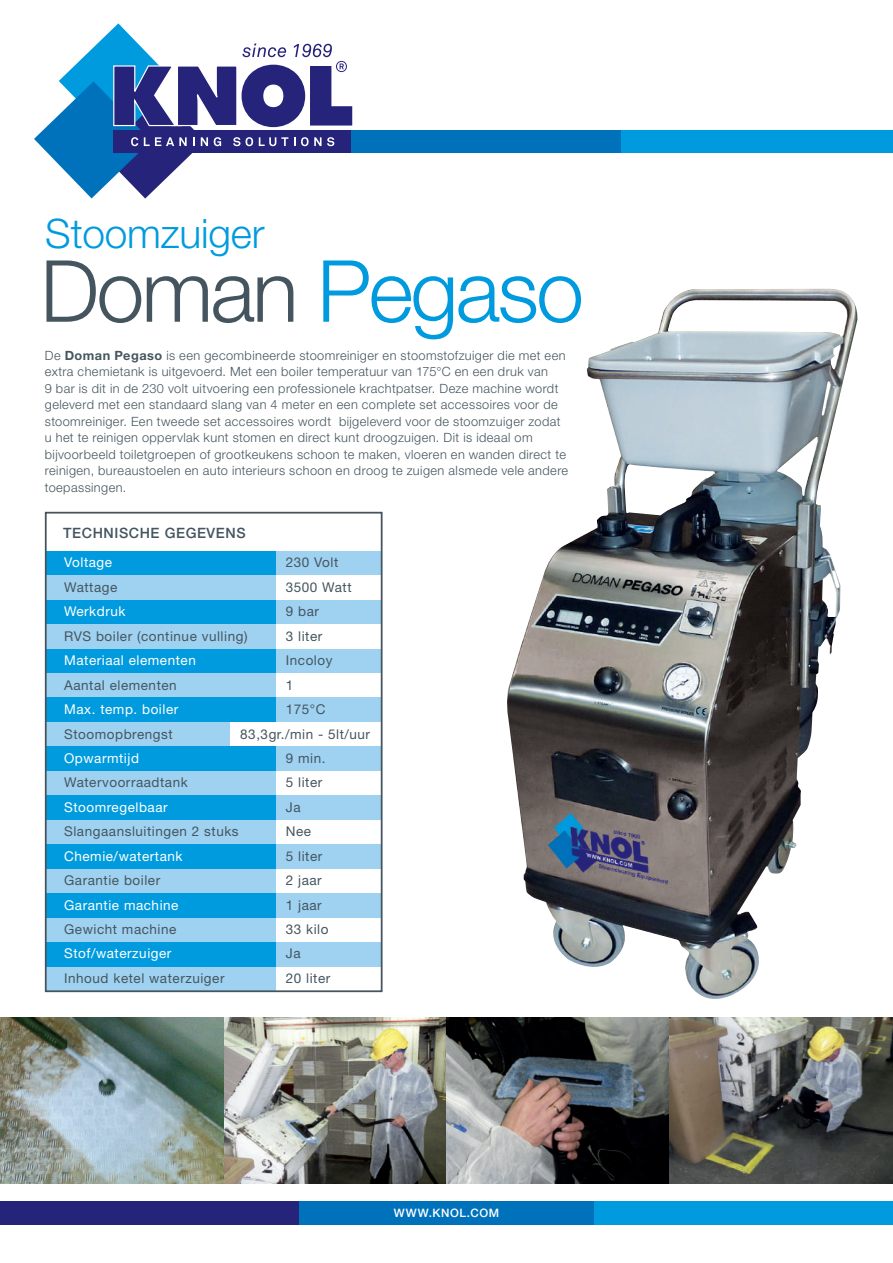
<style>
.page{position:relative;width:893px;height:1263px;background:#fff}
.page>*{position:absolute;margin:0;border:0;box-sizing:border-box;transform-origin:0 0}
.t1{font:300 85.8px "Helvetica Neue";letter-spacing:-.03em;color:#009bde}
.t2{font:300 40.65px "Helvetica Neue";letter-spacing:-.005em;color:#009bde}
.t3{font:500 14.25px "Helvetica Neue";letter-spacing:.04em;color:#45555f}
.t4{font:13.5px/24.5px "Helvetica Neue";letter-spacing:.04em;color:#45555f}
.t5{font:13.5px "Helvetica Neue";letter-spacing:.04em;color:#fff}
.t6{font:300 12.75px/16.5px "Helvetica Neue";letter-spacing:.035em;color:#45555f}
.t7{font:500 11.7px "Helvetica Neue";letter-spacing:.05em;color:#fff}
.s1{color:#45555f}
.s2{font-weight:700}
</style>
<div class="page">
<div style="left:297px;top:1201px;width:596px;height:24px;background:#0072bc"></div>
<div style="left:595px;top:1201px;width:298px;height:24px;background:#009bde"></div>
<div style="left:0;top:1201px;width:298px;height:24px;background:#26237b"></div>
<svg style="left:34px;top:23px;width:318px;height:176px"></svg>
<div style="left:352px;top:131px;width:541px;height:22px;background:#0072bc"></div>
<div style="left:621px;top:131px;width:272px;height:22px;background:#009bde"></div>
<img style="left:0;top:1017px;width:893px;height:166px">
<div style="left:275px;top:551px;width:106px;height:24px;background:#9fd2f1"></div>
<div style="left:275px;top:600px;width:106px;height:24px;background:#9fd2f1"></div>
<div style="left:275px;top:649px;width:106px;height:24px;background:#9fd2f1"></div>
<div style="left:275px;top:698px;width:106px;height:24px;background:#9fd2f1"></div>
<div style="left:178px;top:747px;width:203px;height:24px;background:#9fd2f1"></div>
<div style="left:275px;top:795px;width:106px;height:25px;background:#9fd2f1"></div>
<div style="left:275px;top:844px;width:106px;height:25px;background:#9fd2f1"></div>
<div style="left:275px;top:893px;width:106px;height:25px;background:#9fd2f1"></div>
<div style="left:46px;top:551px;width:230px;height:24px;background:#009bde"></div>
<div style="left:46px;top:575px;width:230px;height:25px;background:#9fd2f1"></div>
<div style="left:46px;top:600px;width:230px;height:24px;background:#009bde"></div>
<div style="left:46px;top:624px;width:230px;height:25px;background:#9fd2f1"></div>
<div style="left:46px;top:649px;width:230px;height:24px;background:#009bde"></div>
<div style="left:46px;top:673px;width:230px;height:25px;background:#9fd2f1"></div>
<div style="left:46px;top:698px;width:230px;height:24px;background:#009bde"></div>
<div style="left:46px;top:722px;width:184px;height:25px;background:#9fd2f1"></div>
<div style="left:46px;top:747px;width:230px;height:24px;background:#009bde"></div>
<div style="left:46px;top:771px;width:230px;height:24px;background:#9fd2f1"></div>
<div style="left:46px;top:795px;width:230px;height:25px;background:#009bde"></div>
<div style="left:46px;top:820px;width:230px;height:24px;background:#9fd2f1"></div>
<div style="left:46px;top:844px;width:230px;height:25px;background:#009bde"></div>
<div style="left:46px;top:869px;width:230px;height:24px;background:#9fd2f1"></div>
<div style="left:275px;top:942px;width:106px;height:25px;background:#9fd2f1"></div>
<div style="left:46px;top:918px;width:230px;height:24px;background:#9fd2f1"></div>
<div style="left:46px;top:942px;width:230px;height:25px;background:#009bde"></div>
<div style="left:46px;top:967px;width:230px;height:24px;background:#9fd2f1"></div>
<div style="left:46px;top:893px;width:230px;height:25px;background:#009bde"></div>
<div style="left:45px;top:512px;width:338px;height:480px;border:2px solid #45555f"></div>
<img style="left:507px;top:289px;width:333px;height:710px">
<h2 class="t2" style="left:45px;top:209px;width:221px">Stoomzuiger</h2>
<h1 class="t1" style="left:40px;top:239px;width:545px"><span class="s1">Doman</span> Pegaso</h1>
<p class="t6" style="left:45px;top:347px;width:525px">De <span class="s2">Doman Pegaso</span> is een gecombineerde stoomreiniger en stoomstofzuiger die met een extra chemietank is uitgevoerd. Met een boiler temperatuur van 175°C en een druk van<br>9 bar is dit in de 230 volt uitvoering een professionele krachtpatser. Deze machine wordt geleverd met een standaard slang van 4 meter en een complete set accessoires voor de stoomreiniger. Een tweede set accessoires wordt bijgeleverd voor de stoomzuiger zodat u het te reinigen oppervlak kunt stomen en direct kunt droogzuigen. Dit is ideaal om bijvoorbeeld toiletgroepen of grootkeukens schoon te maken, vloeren en wanden direct te reinigen, bureaustoelen en auto interieurs schoon en droog te zuigen alsmede vele andere toepassingen.</p>
<p class="t3" style="left:63px;top:524px;width:184px">TECHNISCHE GEGEVENS</p>
<p class="t4" style="left:286px;top:550px;width:67px">230 Volt<br>3500 Watt<br>9 bar<br>3 liter<br>Incoloy<br>1<br>175°C</p>
<p class="t4" style="left:286px;top:746px;width:46px">9 min.<br>5 liter<br>Ja<br>Nee<br>5 liter<br>2 jaar<br>1 jaar<br>33 kilo<br>Ja<br>20 liter</p>
<p class="t5" style="left:64px;top:555px;width:49px">Voltage</p>
<p class="t4" style="left:64px;top:575px;width:55px">Wattage</p>
<p class="t5" style="left:64px;top:603px;width:63px">Werkdruk</p>
<p class="t4" style="left:64px;top:623px;width:185px">RVS boiler (continue vulling)</p>
<p class="t5" style="left:64px;top:652px;width:133px">Materiaal elementen</p>
<p class="t4" style="left:64px;top:672px;width:114px">Aantal elementen</p>
<p class="t5" style="left:64px;top:701px;width:116px">Max. temp. boiler</p>
<p class="t4" style="left:64px;top:721px;width:110px">Stoomopbrengst</p>
<p class="t5" style="left:64px;top:750px;width:76px">Opwarmtijd</p>
<p class="t4" style="left:64px;top:770px;width:125px">Watervoorraadtank</p>
<p class="t5" style="left:64px;top:799px;width:105px">Stoomregelbaar</p>
<p class="t4" style="left:64px;top:819px;width:176px">Slangaansluitingen 2 stuks</p>
<p class="t5" style="left:64px;top:848px;width:120px">Chemie/watertank</p>
<p class="t4" style="left:64px;top:868px;width:98px">Garantie boiler</p>
<p class="t5" style="left:64px;top:897px;width:116px">Garantie machine</p>
<p class="t4" style="left:64px;top:917px;width:114px">Gewicht machine</p>
<p class="t5" style="left:64px;top:946px;width:109px">Stof/waterzuiger</p>
<p class="t4" style="left:64px;top:966px;width:162px">Inhoud ketel waterzuiger</p>
<p class="t4" style="left:240px;top:722px;width:131px">83,3gr./min - 5lt/uur</p>
<p class="t7" style="left:394px;top:1206px;width:107px">WWW.KNOL.COM</p>
</div>
